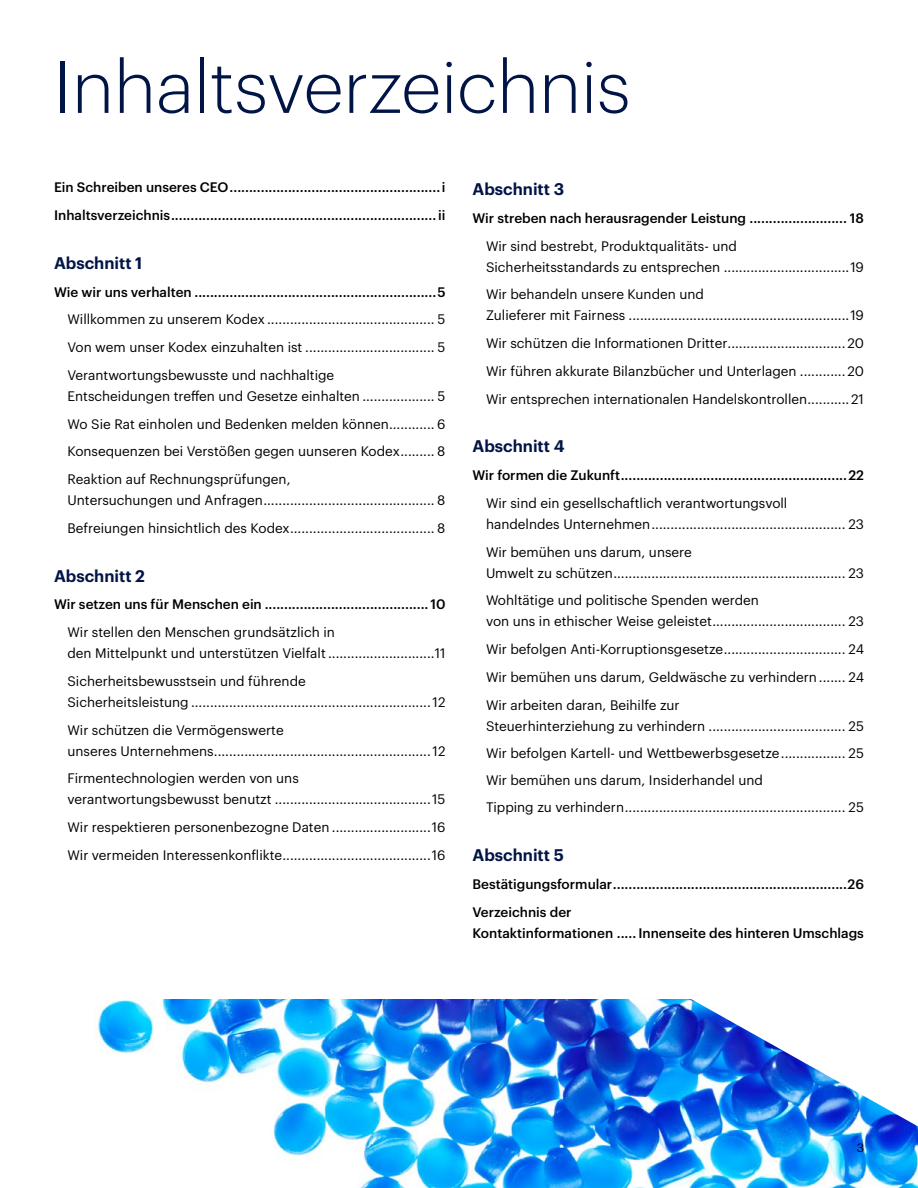
<style>
.page{position:relative;width:918px;height:1188px;background:#fff}
.page>*{position:absolute;margin:0;border:0;box-sizing:border-box;transform-origin:0 0}
.t1{font:300 72px "Graphik";color:#001446}
.t2{font:600 16.5px "Graphik";color:#001446}
.t3{font:13.5px/27.8px "Graphik";color:#000}
.t4{font:500 13.5px/27.8px "Graphik";color:#000}
.t5{font:12px "Graphik";color:#000}
</style>
<div class="page">
<img style="left:96px;top:999px;width:822px;height:189px">
<img style="left:688px;top:999px;width:230px;height:127px">
<h1 class="t1" style="left:54px;top:34px;width:578px">Inhaltsverzeichnis</h1>
<p class="t4" style="left:54px;top:172px;width:393px">Ein Schreiben unseres CEO......................................................i<br>Inhaltsverzeichnis....................................................................ii</p>
<p class="t2" style="left:54px;top:250px;width:90px">Abschnitt 1</p>
<p class="t4" style="left:54px;top:277px;width:393px">Wie wir uns verhalten ..............................................................5</p>
<p class="t3" style="left:68px;top:304px;width:379px;text-align:justify">Willkommen zu unserem Kodex ............................................ 5<br>Von wem unser Kodex einzuhalten ist .................................. 5<br>Verantwortungsbewusste und nachhaltige</p>
<p class="t3" style="left:68px;top:381px;width:380px;text-align:justify">Entscheidungen treffen und Gesetze einhalten ................... 5<br>Wo Sie Rat einholen und Bedenken melden können............ 6<br>Konsequenzen bei Verstößen gegen uunseren Kodex......... 8<br>Reaktion auf Rechnungsprüfungen,</p>
<p class="t3" style="left:68px;top:485px;width:379px">Untersuchungen und Anfragen............................................. 8<br>Befreiungen hinsichtlich des Kodex...................................... 8</p>
<p class="t2" style="left:54px;top:563px;width:93px">Abschnitt 2</p>
<p class="t4" style="left:54px;top:589px;width:393px">Wir setzen uns für Menschen ein .......................................... 10</p>
<p class="t3" style="left:68px;top:621px;width:379px;line-height:21px">Wir stellen den Menschen grundsätzlich in<br>den Mittelpunkt und unterstützen Vielfalt ............................11</p>
<p class="t3" style="left:68px;top:669px;width:379px;line-height:21px">Sicherheitsbewusstsein und führende<br>Sicherheitsleistung ...............................................................12</p>
<p class="t3" style="left:68px;top:718px;width:379px;line-height:21px">Wir schützen die Vermögenswerte<br>unseres Unternehmens.........................................................12</p>
<p class="t3" style="left:68px;top:767px;width:379px;line-height:21px">Firmentechnologien werden von uns verantwortungsbewusst benutzt .........................................15</p>
<p class="t3" style="left:68px;top:812px;width:379px">Wir respektieren personenbezogne Daten ..........................16<br>Wir vermeiden Interessenkonflikte.......................................16</p>
<p class="t2" style="left:472px;top:176px;width:93px">Abschnitt 3</p>
<p class="t4" style="left:472px;top:203px;width:393px">Wir streben nach herausragender Leistung ......................... 18</p>
<p class="t3" style="left:486px;top:234px;width:379px;line-height:21px">Wir sind bestrebt, Produktqualitäts- und<br>Sicherheitsstandards zu entsprechen .................................19</p>
<p class="t3" style="left:486px;top:283px;width:379px;line-height:21px">Wir behandeln unsere Kunden und<br>Zulieferer mit Fairness ..........................................................19</p>
<p class="t3" style="left:486px;top:328px;width:379px;text-align:justify">Wir schützen die Informationen Dritter...............................20<br>Wir führen akkurate Bilanzbücher und Unterlagen ............20<br>Wir entsprechen internationalen Handelskontrollen...........21</p>
<p class="t2" style="left:472px;top:434px;width:94px">Abschnitt 4</p>
<p class="t4" style="left:472px;top:460px;width:393px">Wir formen die Zukunft..........................................................22</p>
<p class="t3" style="left:486px;top:491px;width:379px;line-height:21px">Wir sind ein gesellschaftlich verantwortungsvoll handelndes Unternehmen................................................... 23</p>
<p class="t3" style="left:486px;top:540px;width:379px;line-height:21px">Wir bemühen uns darum, unsere<br>Umwelt zu schützen............................................................. 23</p>
<p class="t3" style="left:486px;top:589px;width:379px;line-height:21px">Wohltätige und politische Spenden werden<br>von uns in ethischer Weise geleistet................................... 23</p>
<p class="t3" style="left:486px;top:634px;width:380px;text-align:justify">Wir befolgen Anti-Korruptionsgesetze................................ 24<br>Wir bemühen uns darum, Geldwäsche zu verhindern....... 24<br>Wir arbeiten daran, Beihilfe zur</p>
<p class="t3" style="left:486px;top:711px;width:379px;line-height:27.3px">Steuerhinterziehung zu verhindern .................................... 25<br>Wir befolgen Kartell- und Wettbewerbsgesetze................. 25<br>Wir bemühen uns darum, Insiderhandel und<br>Tipping zu verhindern.......................................................... 25</p>
<p class="t2" style="left:472px;top:842px;width:93px">Abschnitt 5</p>
<p class="t4" style="left:472px;top:869px;width:393px">Bestätigungsformular............................................................26<br>Verzeichnis der</p>
<p class="t4" style="left:472px;top:918px;width:393px">Kontaktinformationen .....Innenseite des hinteren Umschlags</p>
<p class="t5" style="left:857px;top:1139px;width:9px">3</p>
</div>
